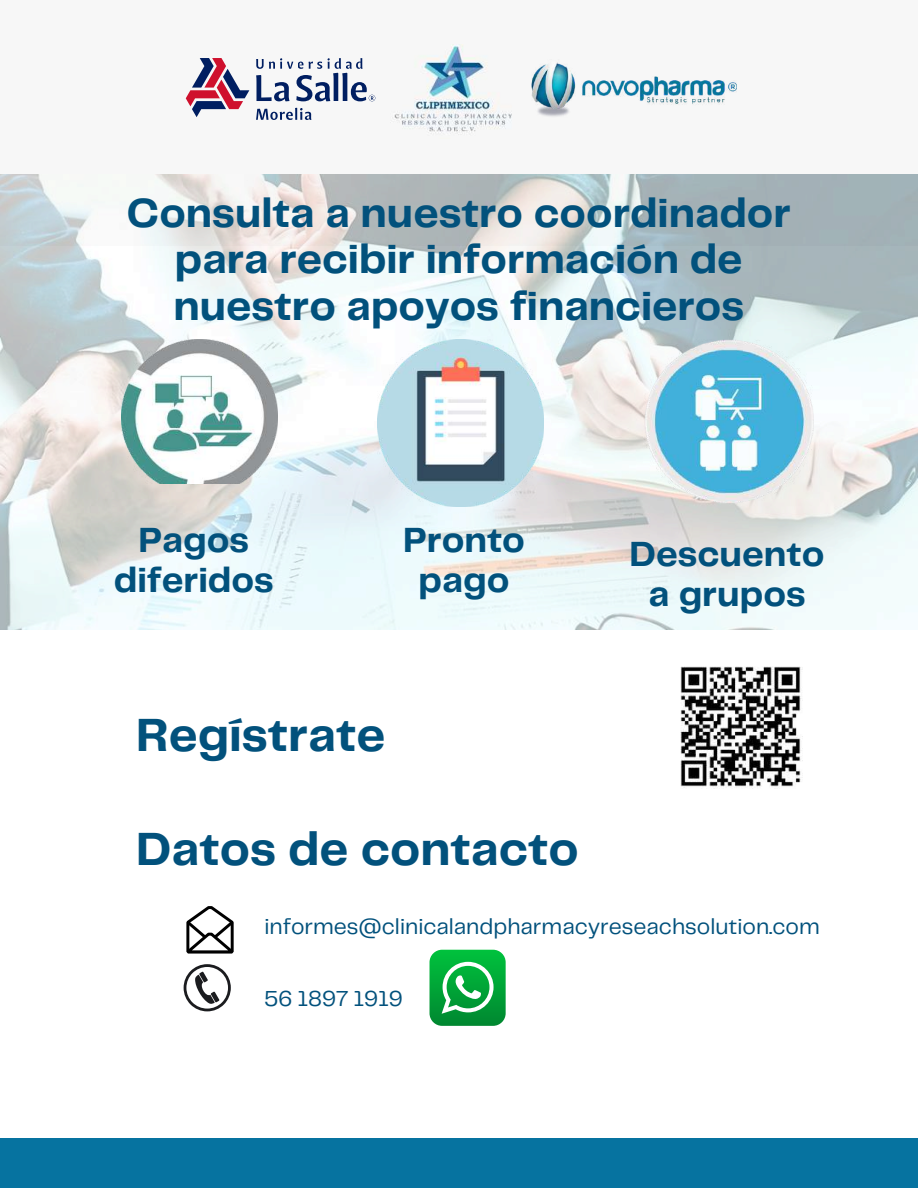
<style>
.page{position:relative;width:918px;height:1188px;background:#fff}
.page>*{position:absolute;margin:0;border:0;box-sizing:border-box;transform-origin:0 0}
.t1{font:700 48.3px "Telegraf";color:#02517c}
.t2{font:700 42.3px/46.2px "Telegraf";color:#02517c;text-align:center}
.t3{font:700 36.3px/39.3px "Telegraf";color:#02517c;text-align:center}
.t4{font:22.5px "Telegraf";color:#02517c}
</style>
<div class="page">
<svg style="left:184px;top:964px;width:47px;height:47px"></svg>
<svg style="left:186px;top:906px;width:48px;height:47px"></svg>
<div style="left:0;top:1138px;width:918px;height:50px;background:#0673a0"></div>
<div style="left:0;top:0;width:918px;height:245px;background:#f7f7f7"></div>
<img style="left:0;top:174px;width:918px;height:456px">
<img style="left:122px;top:340px;width:155px;height:144px">
<img style="left:377px;top:340px;width:167px;height:166px">
<img style="left:645px;top:340px;width:168px;height:164px">
<div style="left:430px;top:950px;width:76px;height:76px;background:linear-gradient(to bottom,#00c23d,#018831);border-radius:13px"></div>
<svg style="left:442px;top:962px;width:52px;height:52px"></svg>
<img style="left:680px;top:666px;width:123px;height:123px">
<img style="left:531px;top:62px;width:206px;height:55px">
<img style="left:394px;top:45px;width:118px;height:87px">
<svg style="left:186px;top:58px;width:63px;height:59px"></svg>
<svg style="left:256px;top:108px;width:55px;height:12px"></svg>
<svg style="left:256px;top:58px;width:119px;height:43px"></svg>
<p class="t2" style="left:127px;top:192px;width:666px">Consulta a nuestro coordinador para recibir información de nuestro apoyos financieros</p>
<p class="t3" style="left:114px;top:523px;width:161px">Pagos diferidos</p>
<p class="t3" style="left:403px;top:523px;width:123px">Pronto pago</p>
<p class="t1" style="left:136px;top:715px;width:251px">Regístrate</p>
<p class="t1" style="left:136px;top:828px;width:444px">Datos de contacto</p>
<p class="t3" style="left:630px;top:536px;width:196px">Descuento a grupos</p>
<p class="t4" style="left:264px;top:917px;width:557px">informes@clinicalandpharmacyreseachsolution.com</p>
<p class="t4" style="left:264px;top:989px;width:140px">56 1897 1919</p>
</div>
